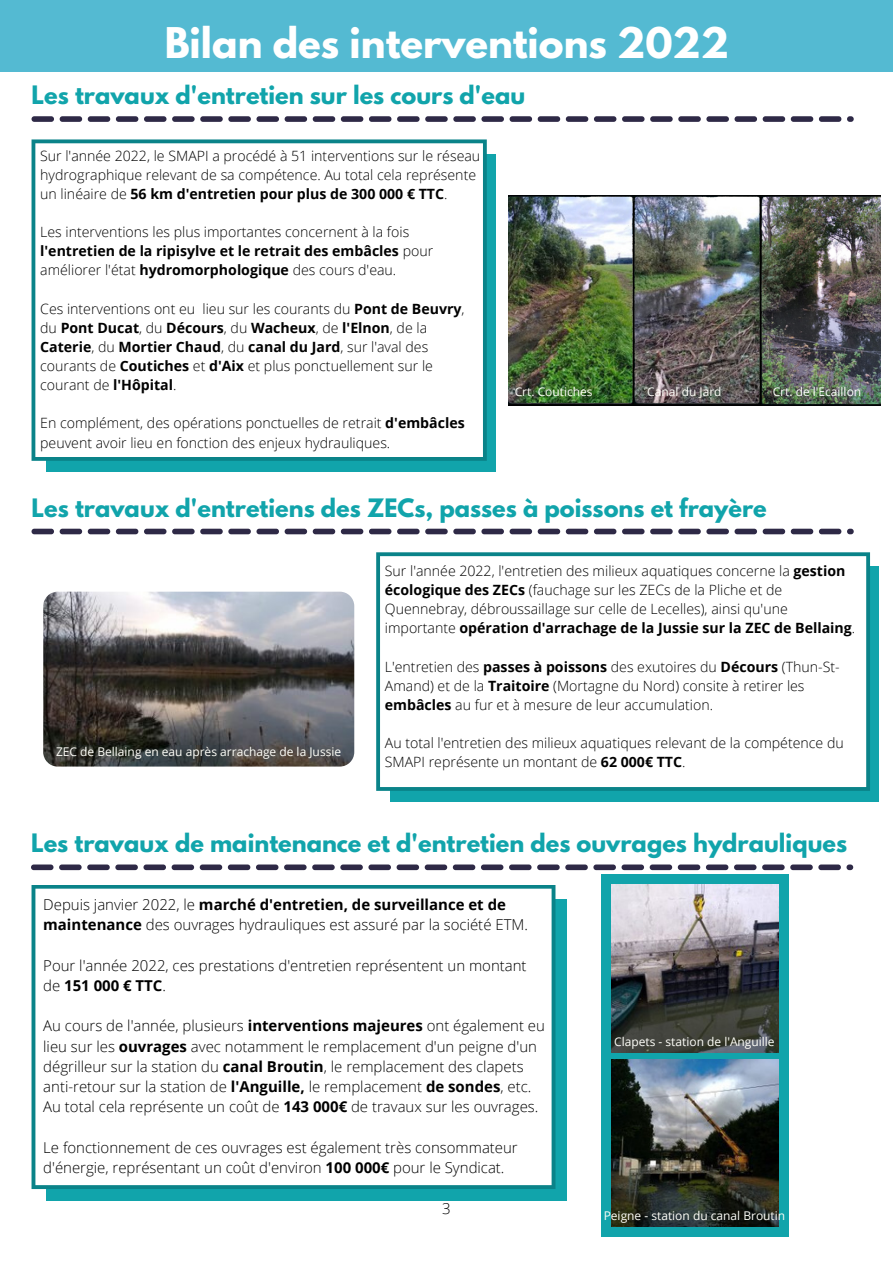
<style>
.page{position:relative;width:893px;height:1264px;background:#fff}
.page>*{position:absolute;margin:0;border:0;box-sizing:border-box;transform-origin:0 0}
.t1{font:700 37.5px "League Spartan";color:#fff}
.t2{font:700 22.5px "League Spartan";color:#11a4ab}
.t3{font:300 15px/20.2px "Open Sans";color:#000}
.t4{font:300 14.1px/19px "Open Sans";color:#000}
.t5{font:12px "Open Sans";color:#fffff9}
.t6{font:12px "Open Sans";color:#fff}
.s1{font-weight:700}
</style>
<div class="page">
<div style="left:46px;top:154px;width:450px;height:317px;background:#11a4ab"></div>
<div style="left:32px;top:139px;width:455px;height:322px;background:#fff"></div>
<div style="left:0;top:0;width:892px;height:71px;background:#54bad2"></div>
<svg style="left:32px;top:116px;width:821px;height:6px"></svg>
<svg style="left:32px;top:528px;width:821px;height:6px"></svg>
<div style="left:46px;top:899px;width:520px;height:300px;background:#11a4ab"></div>
<div style="left:32px;top:885px;width:523px;height:303px;background:#fff"></div>
<svg style="left:31px;top:864px;width:822px;height:6px"></svg>
<div style="left:391px;top:567px;width:488px;height:234px;background:#11a4ab"></div>
<div style="left:376px;top:552px;width:494px;height:238px;background:#fff"></div>
<div style="left:601px;top:874px;width:188px;height:362px;background:#11a4ab"></div>
<img style="left:611px;top:1059px;width:167px;height:167px">
<img style="left:611px;top:884px;width:167px;height:168px">
<img style="left:43px;top:591px;width:311px;height:175px;border-radius:14px">
<img style="left:508px;top:196px;width:372px;height:209px">
<h1 class="t1" style="left:165px;top:24px;width:566px">Bilan des interventions 2022</h1>
<h2 class="t2" style="left:32px;top:84px;width:495px">Les travaux d'entretien sur les cours d'eau</h2>
<p class="t4" style="left:40px;top:146px;width:441px">Sur l'année 2022, le SMAPI a procédé à 51 interventions sur le réseau hydrographique relevant de sa compétence. Au total cela représente un linéaire de <span class="s1">56 km d'entretien pour plus de 300 000 € TTC</span>.</p>
<p class="t4" style="left:40px;top:222px;width:394px">Les interventions les plus importantes concernent à la fois <span class="s1">l'entretien de la ripisylve et le retrait des embâcles</span> pour améliorer l'état <span class="s1">hydromorphologique</span> des cours d'eau.</p>
<p class="t4" style="left:40px;top:299px;width:426px">Ces interventions ont eu lieu sur les courants du <span class="s1">Pont de Beuvry</span>, du <span class="s1">Pont Ducat</span>, du <span class="s1">Décours</span>, du <span class="s1">Wacheux</span>, de <span class="s1">l'Elnon</span>, de la <span class="s1">Caterie</span>, du <span class="s1">Mortier Chaud</span>, du <span class="s1">canal du Jard</span>, sur l'aval des courants de <span class="s1">Coutiches</span> et <span class="s1">d'Aix</span> et plus ponctuellement sur le courant de <span class="s1">l'Hôpital</span>.</p>
<p class="t4" style="left:40px;top:413px;width:426px">En complément, des opérations ponctuelles de retrait <span class="s1">d'embâcles </span>peuvent avoir lieu en fonction des enjeux hydrauliques.</p>
<p class="t5" style="left:514px;top:383px;width:79px">Crt. Coutiches</p>
<p class="t5" style="left:647px;top:383px;width:76px">Canal du Jard</p>
<p class="t6" style="left:772px;top:383px;width:90px">Crt. de l'Ecaillon</p>
<h2 class="t2" style="left:32px;top:496px;width:736px">Les travaux d'entretiens des ZECs, passes à poissons et frayère</h2>
<p class="t5" style="left:56px;top:743px;width:286px">ZEC de Bellaing en eau après arrachage de la Jussie</p>
<p class="t4" style="left:385px;top:561px;width:472px">Sur l'année 2022, l'entretien des milieux aquatiques concerne la <span class="s1">gestion écologique des ZECs</span> (fauchage sur les ZECs de la Pliche et de Quennebray, débroussaillage sur celle de Lecelles), ainsi qu'une importante <span class="s1">opération d'arrachage de la Jussie sur la ZEC de Bellaing</span>.</p>
<p class="t4" style="left:385px;top:656px;width:456px">L'entretien des <span class="s1">passes à poissons</span> des exutoires du <span class="s1">Décours</span> (Thun-St-<br>Amand) et de la <span class="s1">Traitoire</span> (Mortagne du Nord) consite à retirer les <span class="s1">embâcles</span> au fur et à mesure de leur accumulation.</p>
<p class="t4" style="left:385px;top:733px;width:460px">Au total l'entretien des milieux aquatiques relevant de la compétence du<br>SMAPI représente un montant de <span class="s1">62 000€ TTC</span>.</p>
<h2 class="t2" style="left:31px;top:832px;width:817px">Les travaux de maintenance et d'entretien des ouvrages hydrauliques</h2>
<p class="t3" style="left:43px;top:894px;width:486px">Depuis janvier 2022, le <span class="s1">marché d'entretien, de surveillance et de maintenance</span> des ouvrages hydrauliques est assuré par la société ETM.</p>
<p class="t3" style="left:43px;top:954px;width:485px">Pour l'année 2022, ces prestations d'entretien représentent un montant de <span class="s1">151 000 € TTC</span>.</p>
<p class="t3" style="left:43px;top:1015px;width:503px">Au cours de l'année, plusieurs <span class="s1">interventions majeures</span> ont également eu lieu sur les <span class="s1">ouvrages</span> avec notamment le remplacement d'un peigne d'un dégrilleur sur la station du <span class="s1">canal Broutin</span>, le remplacement des clapets anti-retour sur la station de <span class="s1">l'Anguille,</span> le remplacement <span class="s1">de sondes</span>, etc.<br>Au total cela représente un coût de <span class="s1">143 000€</span> de travaux sur les ouvrages.</p>
<p class="t3" style="left:43px;top:1136px;width:476px">Le fonctionnement de ces ouvrages est également très consommateur d'énergie, représentant un coût d'environ <span class="s1">100 000€</span> pour le Syndicat.</p>
<p class="t3" style="left:442px;top:1198px;width:10px">3</p>
<p class="t5" style="left:614px;top:1032px;width:162px">Clapets - station de l'Anguille</p>
<p class="t5" style="left:603px;top:1207px;width:183px">Peigne - station du canal Broutin</p>
</div>
